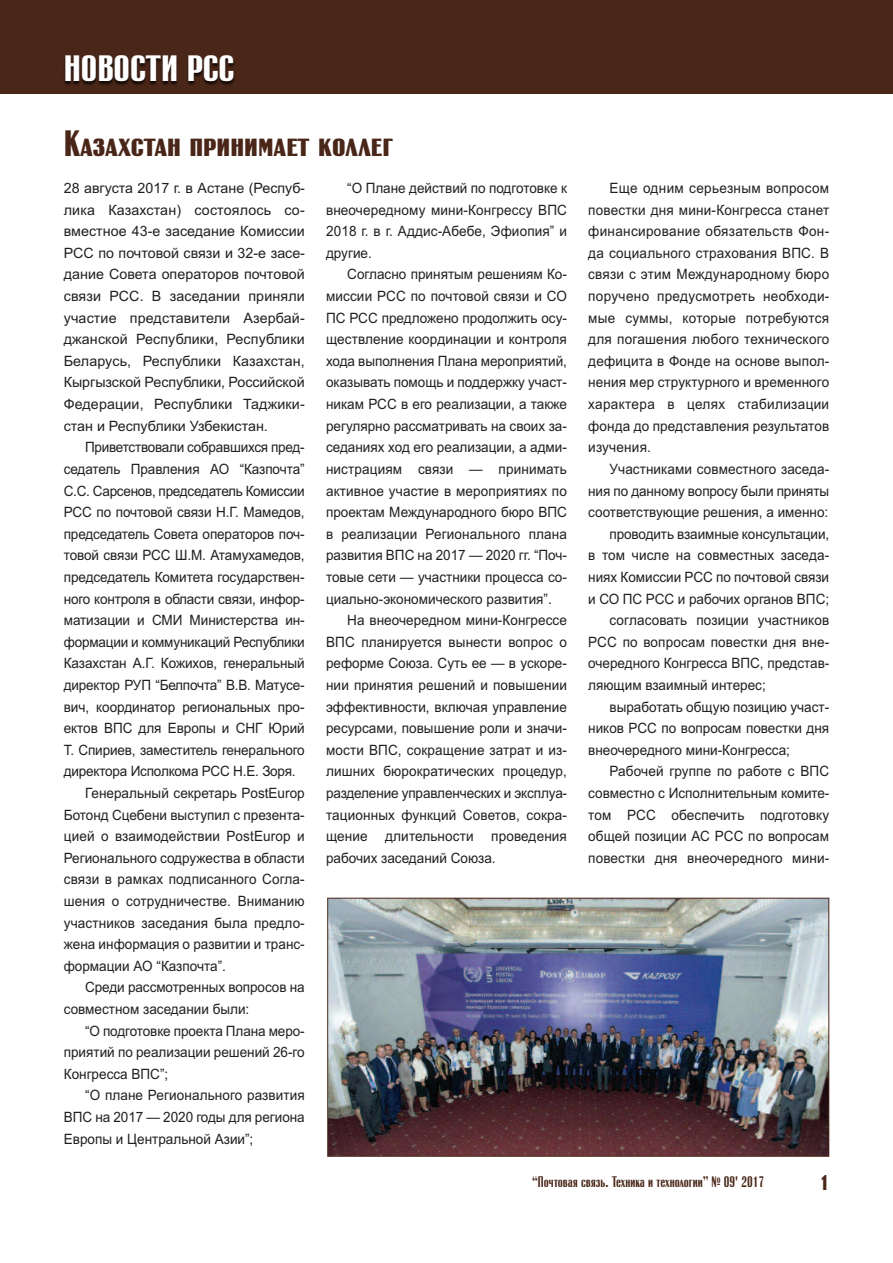
<style>
.page{position:relative;width:893px;height:1263px;background:#fff}
.page>*{position:absolute;margin:0;border:0;box-sizing:border-box;transform-origin:0 0}
.t1{font:700 36px "Rubrica Small Caps";color:#492618}
.t2{font:700 36px "Rubrica";color:#fff}
.t3{font:700 21px "Rubrica";color:#492618}
.t4{font:15px "Rubrica";color:#492618}
.t5{font:14.25px/21.6px "Arial";color:#231f20;text-align:justify;scale:.95 1}
.t6{font:14.25px/21.6px "Arial";color:#231f20;text-align:justify}
.t7{font:14.25px "Arial";letter-spacing:-.02em;color:#231f20;scale:.95 1}
</style>
<div class="page">
<div style="left:0;top:0;width:893px;height:94px;background:#492618"></div>
<img style="left:64px;top:57px;width:171px;height:28px">
<img style="left:329px;top:900px;width:498px;height:255px">
<div style="left:327px;top:898px;width:502px;height:259px;border:1px solid #492618"></div>
<h1 class="t2" style="left:64px;top:56px;width:172px">НОВОСТИ РСС</h1>
<h1 class="t1" style="left:64px;top:123px;width:331px">Казахстан принимает коллег</h1>
<p class="t6" style="left:64px;top:177px;width:242px">28 августа 2017 г. в Астане (Респуб&shy;лика Казахстан) состоялось со&shy;вместное 43-е заседание Комиссии РСС по почтовой связи и 32-е засе&shy;дание Совета операторов почтовой связи РСС. В заседании приняли участие представители Азербай&shy;джанской Республики, Республики Беларусь, Республики Казахстан, Кыргызской Республики, Российской Федерации, Республики Таджики&shy;стан и Республики Узбекистан.</p>
<p class="t7" style="left:85px;top:439px;width:233px">Приветствовали собравшихся пред-</p>
<p class="t5" style="left:64px;top:458px;width:255px">седатель Правления АО “Казпочта”</p>
<p class="t7" style="left:64px;top:482px;width:255px">С.С. Сарсенов, председатель Комиссии</p>
<p class="t5" style="left:64px;top:501px;width:255px">РСС по почтовой связи Н.Г. Мамедов,</p>
<p class="t5" style="left:64px;top:523px;width:255px">председатель Совета операторов поч-</p>
<p class="t5" style="left:64px;top:545px;width:255px">товой связи РСС Ш.М. Атамухамедов,</p>
<p class="t5" style="left:64px;top:566px;width:255px">председатель Комитета государствен-</p>
<p class="t5" style="left:64px;top:588px;width:255px">ного контроля в области связи, инфор-</p>
<p class="t5" style="left:64px;top:609px;width:255px">матизации и СМИ Министерства ин-</p>
<p class="t5" style="left:64px;top:631px;width:255px">формации и коммуникаций Республики</p>
<p class="t5" style="left:64px;top:653px;width:255px">Казахстан А.Г. Кожихов, генеральный</p>
<p class="t5" style="left:64px;top:674px;width:255px">директор РУП “Белпочта” В.В. Матусе-</p>
<p class="t5" style="left:64px;top:696px;width:255px">вич, координатор региональных про-</p>
<p class="t5" style="left:64px;top:717px;width:255px">ектов ВПС для Европы и СНГ Юрий</p>
<p class="t5" style="left:64px;top:739px;width:255px">Т. Спириев, заместитель генерального</p>
<p class="t5" style="left:64px;top:761px;width:246px">директора Исполкома РСС Н.Е. Зоря.</p>
<p class="t5" style="left:85px;top:782px;width:233px">Генеральный секретарь PostEurop</p>
<p class="t5" style="left:64px;top:804px;width:255px">Ботонд Сцебени выступил с презента-</p>
<p class="t5" style="left:64px;top:825px;width:255px">цией о взаимодействии PostEurop и</p>
<p class="t5" style="left:64px;top:847px;width:255px">Регионального содружества в области</p>
<p class="t5" style="left:64px;top:869px;width:255px">связи в рамках подписанного Согла-</p>
<p class="t5" style="left:64px;top:890px;width:255px">шения о сотрудничестве. Вниманию</p>
<p class="t5" style="left:64px;top:912px;width:255px">участников заседания была предло-</p>
<p class="t5" style="left:64px;top:933px;width:255px">жена информация о развитии и транс-</p>
<p class="t5" style="left:64px;top:955px;width:172px">формации АО “Казпочта”.</p>
<p class="t5" style="left:85px;top:977px;width:233px">Среди рассмотренных вопросов на</p>
<p class="t5" style="left:64px;top:998px;width:197px">совместном заседании были:</p>
<p class="t5" style="left:85px;top:1020px;width:233px">“О подготовке проекта Плана меро-</p>
<p class="t5" style="left:64px;top:1041px;width:255px">приятий по реализации решений 26-го</p>
<p class="t5" style="left:64px;top:1063px;width:112px">Конгресса ВПС”;</p>
<p class="t5" style="left:85px;top:1085px;width:233px">“О плане Регионального развития</p>
<p class="t5" style="left:64px;top:1106px;width:255px">ВПС на 2017 — 2020 годы для региона</p>
<p class="t5" style="left:64px;top:1128px;width:201px">Европы и Центральной Азии”;</p>
<p class="t5" style="left:326px;top:177px;width:255px;text-indent:21px">“О Плане действий по подготовке к внеочередному мини-Конгрессу ВПС 2018 г. в г. Аддис-Абебе, Эфиопия” и другие.</p>
<p class="t5" style="left:326px;top:264px;width:255px;text-indent:21px">Согласно принятым решениям Ко&shy;миссии РСС по почтовой связи и СО ПС РСС предложено продолжить осу&shy;ществление координации и контроля хода выполнения Плана мероприятий, оказывать помощь и поддержку участ&shy;никам РСС в его реализации, а также регулярно рассматривать на своих за&shy;седаниях ход его реализации, а адми&shy;нистрациям связи — принимать активное участие в мероприятиях по проектам Международного бюро ВПС в реализации Регионального плана развития ВПС на 2017 — 2020 гг. “Поч&shy;товые сети — участники процесса со&shy;циально-экономического развития”.</p>
<p class="t5" style="left:326px;top:609px;width:255px;text-indent:21px">На внеочередном мини-Конгрессе ВПС планируется вынести вопрос о реформе Союза. Суть ее — в ускоре&shy;нии принятия решений и повышении эффективности, включая управление ресурсами, повышение роли и значи&shy;мости ВПС, сокращение затрат и из&shy;лишних бюрократических процедур, разделение управленческих и эксплуа&shy;тационных функций Советов, сокра&shy;щение длительности проведения рабочих заседаний Союза.</p>
<p class="t5" style="left:588px;top:177px;width:255px;text-indent:21px">Еще одним серьезным вопросом повестки дня мини-Конгресса станет финансирование обязательств Фон&shy;да социального страхования ВПС. В связи с этим Международному бюро поручено предусмотреть необходи&shy;мые суммы, которые потребуются для погашения любого технического дефицита в Фонде на основе выпол&shy;нения мер структурного и временного характера в целях стабилизации фонда до представления результатов изучения.</p>
<p class="t5" style="left:609px;top:458px;width:233px">Участниками совместного заседа-</p>
<p class="t5" style="left:588px;top:480px;width:255px">ния по данному вопросу были приняты</p>
<p class="t5" style="left:588px;top:501px;width:254px">соответствующие решения, а именно:</p>
<p class="t5" style="left:609px;top:523px;width:233px">проводить взаимные консультации,</p>
<p class="t5" style="left:588px;top:545px;width:255px">в том числе на совместных заседа-</p>
<p class="t5" style="left:588px;top:566px;width:255px">ниях Комиссии РСС по почтовой связи</p>
<p class="t5" style="left:588px;top:588px;width:255px">и СО ПС РСС и рабочих органов ВПС;</p>
<p class="t5" style="left:609px;top:609px;width:233px">согласовать позиции участников</p>
<p class="t5" style="left:588px;top:631px;width:255px">РСС по вопросам повестки дня вне-</p>
<p class="t5" style="left:588px;top:653px;width:255px">очередного Конгресса ВПС, представ-</p>
<p class="t5" style="left:588px;top:674px;width:188px">ляющим взаимный интерес;</p>
<p class="t5" style="left:609px;top:696px;width:233px">выработать общую позицию участ-</p>
<p class="t5" style="left:588px;top:717px;width:255px">ников РСС по вопросам повестки дня</p>
<p class="t5" style="left:588px;top:739px;width:214px">внеочередного мини-Конгресса;</p>
<p class="t5" style="left:609px;top:761px;width:233px">Рабочей группе по работе с ВПС</p>
<p class="t5" style="left:588px;top:782px;width:255px">совместно с Исполнительным комите-</p>
<p class="t5" style="left:588px;top:804px;width:255px">том РСС обеспечить подготовку</p>
<p class="t5" style="left:588px;top:825px;width:255px">общей позиции АС РСС по вопросам</p>
<p class="t5" style="left:588px;top:847px;width:255px">повестки дня внеочередного мини-</p>
<p class="t4" style="left:532px;top:1177px;width:234px">“Почтовая связь. Техника и технологии” № 09' 2017</p>
<h2 class="t3" style="left:820px;top:1174px;width:11px">1</h2>
</div>
